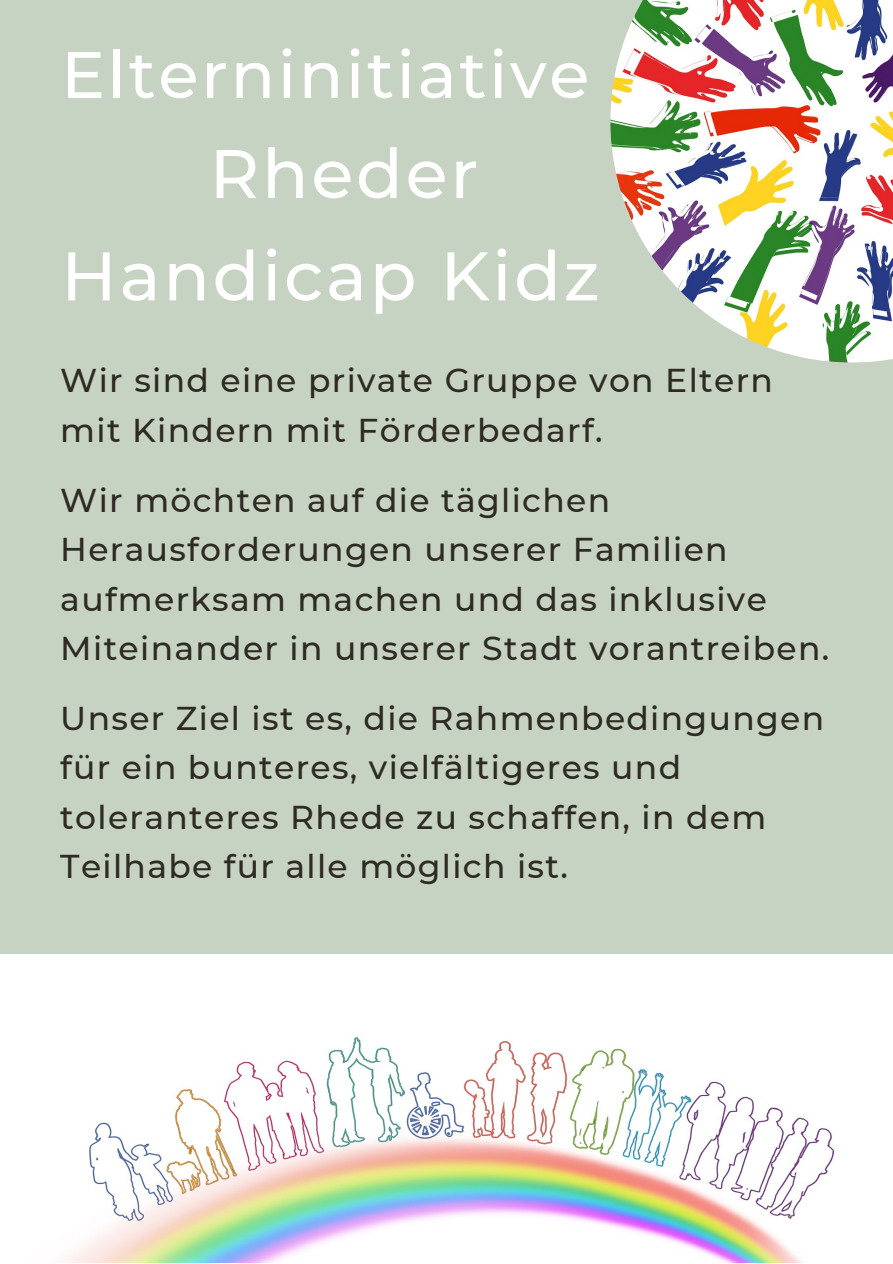
<style>
.page{position:relative;width:893px;height:1264px;background:#fff}
.page>*{position:absolute;margin:0;border:0;box-sizing:border-box;transform-origin:0 0}
.t1{font:500 68.55px "Montserrat";letter-spacing:.04em;color:#fff}
.t2{font:500 65.55px "Montserrat";letter-spacing:.04em;color:#fff}
.t3{font:500 33px/49.5px "Montserrat";letter-spacing:.04em;color:#2e2b24}
</style>
<div class="page">
<div style="left:0;top:0;width:892px;height:1262px;background:#c7d3c2"></div>
<img style="left:0;top:954px;width:892px;height:308px">
<img style="left:610px;top:0;width:282px;height:362px">
<p class="t2" style="left:61px;top:34px;width:529px">Elterninitiative</p>
<p class="t1" style="left:209px;top:132px;width:270px">Rheder</p>
<p class="t1" style="left:61px;top:234px;width:539px">Handicap Kidz</p>
<p class="t3" style="left:60px;top:356px;width:714px">Wir sind eine private Gruppe von Eltern mit Kindern mit Förderbedarf.</p>
<p class="t3" style="left:60px;top:475px;width:770px">Wir möchten auf die täglichen Herausforderungen unserer Familien aufmerksam machen und das inklusive Miteinander in unserer Stadt vorantreiben.</p>
<p class="t3" style="left:60px;top:693px;width:765px">Unser Ziel ist es, die Rahmenbedingungen für ein bunteres, vielfältigeres und toleranteres Rhede zu schaffen, in dem Teilhabe für alle möglich ist.</p>
</div>
